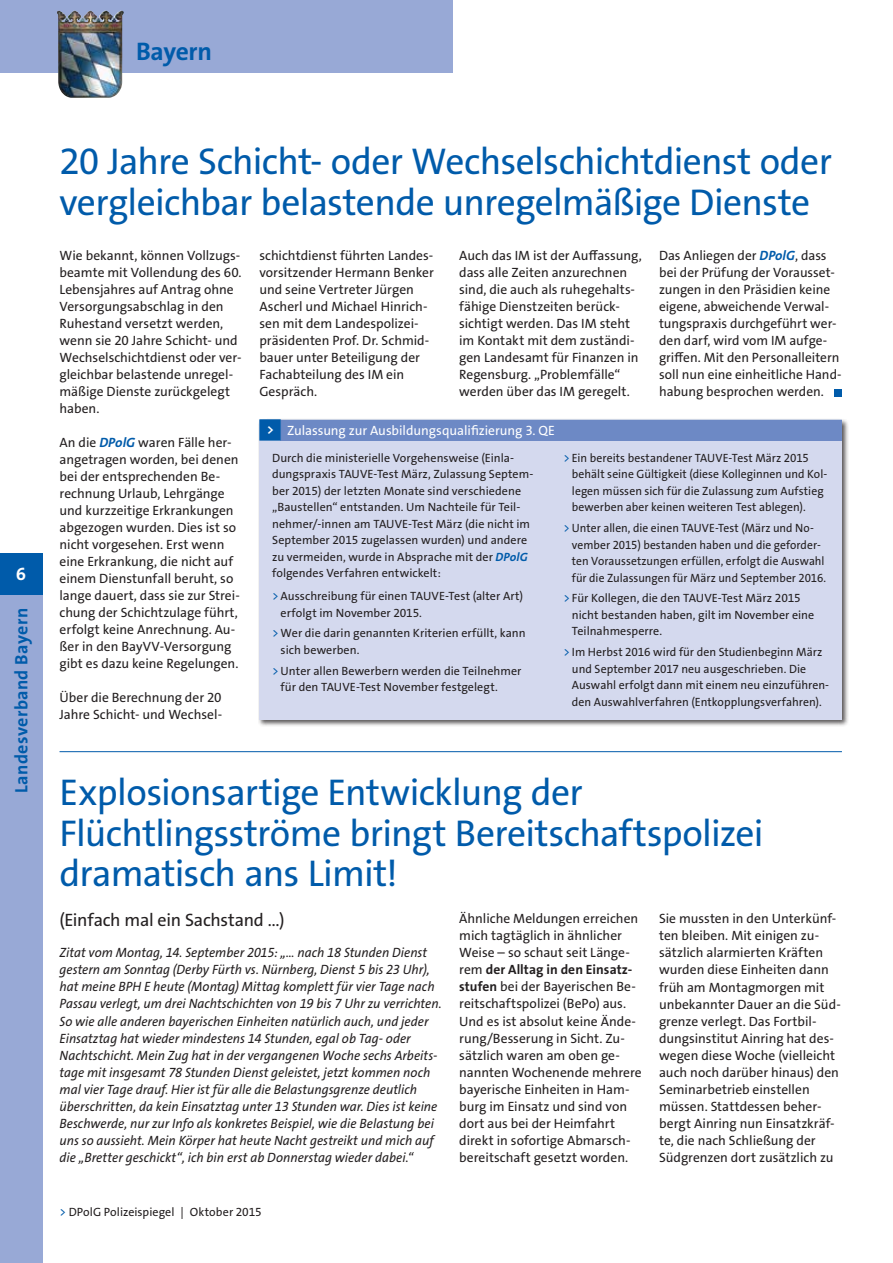
<style>
.page{position:relative;width:893px;height:1263px;background:#fff}
.page>*{position:absolute;margin:0;border:0;box-sizing:border-box;transform-origin:0 0}
.t1{font:37.5px/40.5px "The Sans Os F";letter-spacing:-.02em;color:#005baa}
.t2{font:700 25.5px "The Sans Os F";letter-spacing:-.01em;color:#005baa}
.t3{font:18px "The Sans Os F";letter-spacing:-.015em;color:#231f20}
.t4{font:700 18px "The Sans Os F";letter-spacing:.02em;color:#005baa}
.t5{font:700 18px "The Sans Os F";color:#fff}
.t6{font:13.5px/17px "The Sans Os F";color:#231f20}
.t7{font:italic 13.5px/17px "The Sans Os F";color:#231f20;scale:.96 1}
.t8{font:13.5px "The Sans Os F";letter-spacing:-.01em;color:#fff}
.t9{font:12px/16.5px "The Sans Os F";letter-spacing:.005em;color:#231f20}
.t10{font:12px/16.5px "The Sans Os F";letter-spacing:.005em;color:#231f20;scale:.96 1}
.s1{font-weight:700;font-style:italic;color:#005baa}
.s2{font-family:"Top Numbers";color:#005baa}
.s3{color:#005baa}
.s4{font-weight:700}
</style>
<div class="page">
<div style="left:835px;top:389px;width:7px;height:7px;background:#005baa"></div>
<div style="left:258px;top:418px;width:591px;height:309px;background:#231f20;opacity:.75"></div>
<div style="left:259px;top:420px;width:583px;height:299px;background:#d4d9ee"></div>
<div style="left:280px;top:420px;width:562px;height:21px;background:#6d89c5"></div>
<div style="left:264px;top:422px;width:10px;height:17px;background:#fff"></div>
<hr style="left:60px;top:751px;width:782px;height:1px;background:#005baa">
<div style="left:0;top:553px;width:43px;height:42px;background:#005baa"></div>
<div style="left:0;top:595px;width:43px;height:668px;background:#98a9d6"></div>
<div style="left:0;top:0;width:453px;height:72px;background:#98a9d6"></div>
<img style="left:68px;top:11px;width:53px;height:11px">
<h2 class="t2" style="left:136px;top:35px;width:77px">Bayern</h2>
<h3 class="t5" style="left:16px;top:562px;width:11px">6</h3>
<h3 class="t4" style="left:10px;top:793px;width:187px;rotate:-90deg">Landesverband Bayern</h3>
<h1 class="t1" style="left:60px;top:142px;width:774px">20 Jahre Schicht- oder Wechselschichtdienst oder vergleichbar belastende unregelmäßige Dienste</h1>
<p class="t6" style="left:60px;top:247px;width:184px">Wie bekannt, können Vollzugs&shy;beamte mit Vollendung des 60.<br>Lebensjahres auf Antrag ohne<br>Versorgungsabschlag in den<br>Ruhestand versetzt werden, wenn sie 20 Jahre Schicht- und<br>Wechselschichtdienst oder ver&shy;gleichbar belastende unregel&shy;mäßige Dienste zurückgelegt haben.</p>
<p class="t6" style="left:60px;top:434px;width:182px">An die <span class="s1">DPolG</span> waren Fälle her&shy;angetragen worden, bei denen bei der entsprechenden Be&shy;rechnung Urlaub, Lehrgänge und kurzzeitige Erkrankungen abgezogen wurden. Dies ist so nicht vorgesehen. Erst wenn eine Erkrankung, die nicht auf einem Dienstunfall beruht, so lange dauert, dass sie zur Strei&shy;chung der Schichtzulage führt, erfolgt keine Anrechnung. Au&shy;ßer in den BayVV-Versorgung gibt es dazu keine Regelungen.</p>
<p class="t6" style="left:60px;top:689px;width:164px">Über die Berechnung der 20<br>Jahre Schicht- und Wechsel-</p>
<p class="t6" style="left:259px;top:247px;width:176px">schichtdienst führten Landes&shy;vorsitzender Hermann Benker und seine Vertreter Jürgen<br>Ascherl und Michael Hinrich&shy;sen mit dem Landespolizei&shy;präsidenten Prof. Dr. Schmid&shy;bauer unter Beteiligung der<br>Fachabteilung des IM ein<br>Gespräch.</p>
<p class="t6" style="left:459px;top:247px;width:184px">Auch das IM ist der Auffassung, dass alle Zeiten anzurechnen sind, die auch als ruhegehalts&shy;fähige Dienstzeiten berück&shy;sichtigt werden. Das IM steht im Kontakt mit dem zuständi&shy;gen Landesamt für Finanzen in<br>Regensburg. „Problemfälle“ werden über das IM geregelt.</p>
<p class="t6" style="left:659px;top:247px;width:184px">Das Anliegen der <span class="s1">DPolG</span>, dass bei der Prüfung der Vorausset&shy;zungen in den Präsidien keine eigene, abweichende Verwal&shy;tungspraxis durchgeführt wer&shy;den darf, wird vom IM aufge&shy;griffen. Mit den Personalleitern soll nun eine einheitliche Hand&shy;habung besprochen werden.</p>
<p class="t8" style="left:259px;top:421px;width:297px"><span class="s2">&lt;</span> Zulassung zur Ausbildungsqualifizierung 3. QE</p>
<p class="t9" style="left:272px;top:449px;width:263px">Durch die ministerielle Vorgehensweise (Einla&shy;dungspraxis TAUVE-Test März, Zulassung Septem&shy;ber 2015) der letzten Monate sind verschiedene „Baustellen“ entstanden. Um Nachteile für Teil&shy;nehmer/-innen am TAUVE-Test März (die nicht im September 2015 zugelassen wurden) und andere zu vermeiden, wurde in Absprache mit der <span class="s1">DPolG </span>folgendes Verfahren entwickelt:</p>
<p class="t9" style="left:281px;top:588px;width:244px;text-indent:-9px"><span class="s3">&gt;</span> Ausschreibung für einen TAUVE-Test (alter Art) erfolgt im November 2015.</p>
<p class="t9" style="left:281px;top:625px;width:246px;text-indent:-9px"><span class="s3">&gt;</span> Wer die darin genannten Kriterien erfüllt, kann sich bewerben.</p>
<p class="t9" style="left:281px;top:662px;width:242px;text-indent:-9px"><span class="s3">&gt;</span>Unter allen Bewerbern werden die Teilnehmer für den TAUVE-Test November festgelegt.</p>
<p class="t9" style="left:572px;top:449px;width:257px;text-indent:-9px"><span class="s3">&gt;</span> Ein bereits bestandener TAUVE-Test März 2015 behält seine Gültigkeit (diese Kolleginnen und Kol&shy;legen müssen sich für die Zulassung zum Aufstieg bewerben aber keinen weiteren Test ablegen).</p>
<p class="t10" style="left:572px;top:520px;width:266px;text-indent:-9px"><span class="s3">&gt;</span> Unter allen, die einen TAUVE-Test (März und No&shy;vember 2015) bestanden haben und die geforder&shy;ten Voraussetzungen erfüllen, erfolgt die Auswahl für die Zulassungen für März und September 2016.</p>
<p class="t9" style="left:572px;top:590px;width:244px;text-indent:-9px"><span class="s3">&gt;</span> Für Kollegen, die den TAUVE-Test März 2015 nicht bestanden haben, gilt im November eine<br>Teilnahmesperre.</p>
<p class="t9" style="left:572px;top:644px;width:259px;text-indent:-9px"><span class="s3">&gt;</span> Im Herbst 2016 wird für den Studienbeginn März und September 2017 neu ausgeschrieben. Die Auswahl erfolgt dann mit einem neu einzuführen&shy;den Auswahlverfahren (Entkopplungsverfahren).</p>
<h1 class="t1" style="left:60px;top:772px;width:705px">Explosionsartige Entwicklung der<br>Flüchtlingsströme bringt Bereitschaftspolizei dramatisch ans Limit!</h1>
<h3 class="t3" style="left:60px;top:908px;width:227px">(Einfach mal ein Sachstand …)</h3>
<p class="t7" style="left:60px;top:944px;width:400px">Zitat vom Montag, 14. September 2015: „… nach 18 Stunden Dienst gestern am Sonntag (Derby Fürth vs. Nürnberg, Dienst 5 bis 23 Uhr), hat meine BPH E heute (Montag) Mittag komplett für vier Tage nach Passau verlegt, um drei Nachtschichten von 19 bis 7 Uhr zu verrichten.<br>So wie alle anderen bayerischen Einheiten natürlich auch, und jeder Einsatztag hat wieder mindestens 14 Stunden, egal ob Tag- oder Nachtschicht. Mein Zug hat in der vergangenen Woche sechs Arbeits&shy;tage mit insgesamt 78 Stunden Dienst geleistet, jetzt kommen noch mal vier Tage drauf. Hier ist für alle die Belastungsgrenze deutlich überschritten, da kein Einsatztag unter 13 Stunden war. Dies ist keine Beschwerde, nur zur Info als konkretes Beispiel, wie die Belastung bei uns so aussieht. Mein Körper hat heute Nacht gestreikt und mich auf die „Bretter geschickt“, ich bin erst ab Donnerstag wieder dabei.“</p>
<p class="t6" style="left:459px;top:910px;width:184px">Ähnliche Meldungen erreichen mich tagtäglich in ähnlicher<br>Weise – so schaut seit Länge&shy;rem <span class="s4">der Alltag in den Einsatz&shy;stufen</span> bei der Bayerischen Be&shy;reitschaftspolizei (BePo) aus.<br>Und es ist absolut keine Ände&shy;rung/Besserung in Sicht. Zu&shy;sätzlich waren am oben ge&shy;nannten Wochenende mehrere bayerische Einheiten in Ham&shy;burg im Einsatz und sind von dort aus bei der Heimfahrt direkt in sofortige Abmarsch&shy;bereitschaft gesetzt worden.</p>
<p class="t6" style="left:659px;top:910px;width:183px">Sie mussten in den Unterkünf&shy;ten bleiben. Mit einigen zu&shy;sätzlich alarmierten Kräften wurden diese Einheiten dann früh am Montagmorgen mit unbekannter Dauer an die Süd&shy;grenze verlegt. Das Fortbil&shy;dungsinstitut Ainring hat des&shy;wegen diese Woche (vielleicht auch noch darüber hinaus) den<br>Seminarbetrieb einstellen müssen. Stattdessen beher&shy;bergt Ainring nun Einsatzkräf&shy;te, die nach Schließung der<br>Südgrenzen dort zusätzlich zu</p>
<p class="t9" style="left:60px;top:1204px;width:204px"><span class="s3">&gt;</span> DPolG Polizeispiegel | Oktober 2015</p>
</div>
